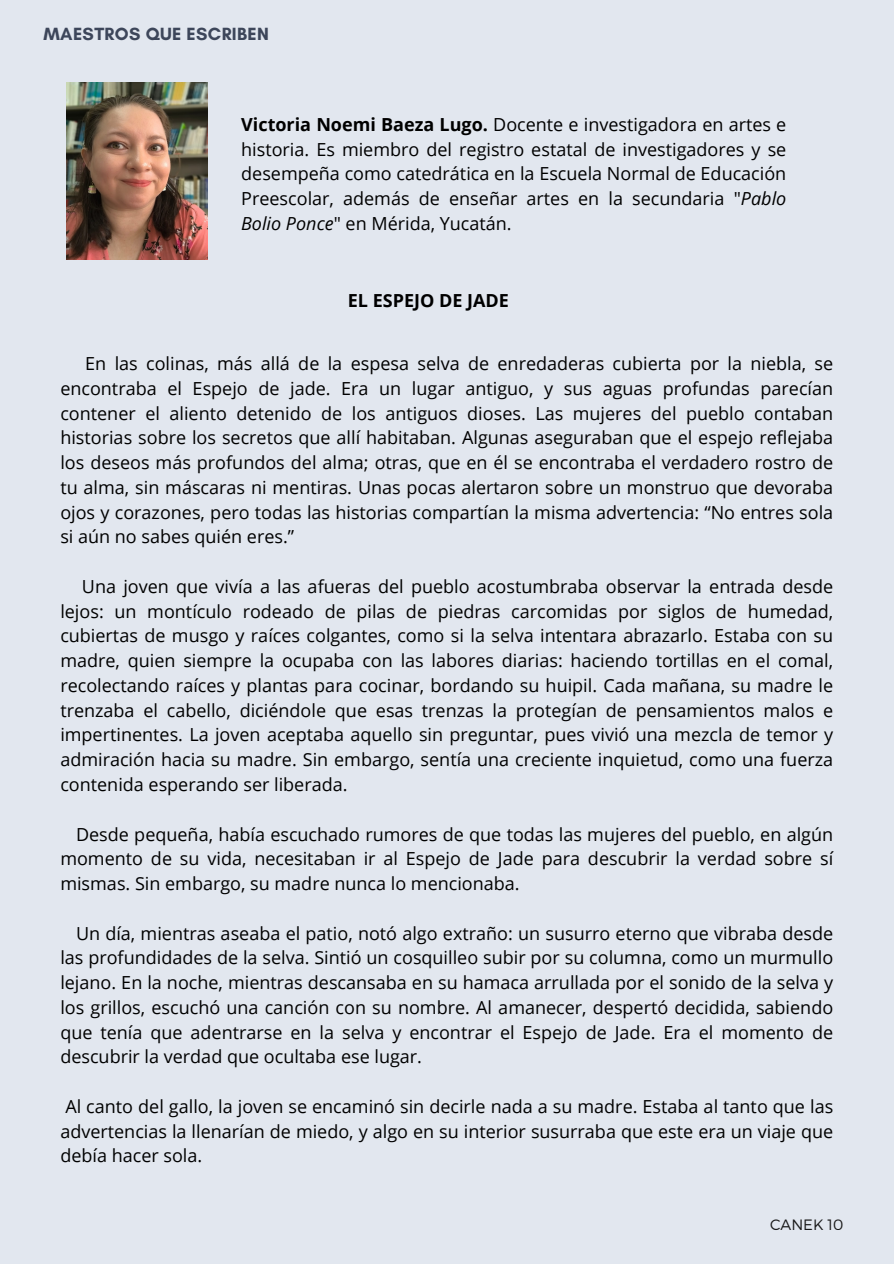
<style>
.page{position:relative;width:894px;height:1264px;background:#fff}
.page>*{position:absolute;margin:0;border:0;box-sizing:border-box;transform-origin:0 0}
.t1{font:18px/24.8px "Open Sans";color:#000;text-align:justify}
.t2{font:700 18px "Glacial Indifference";letter-spacing:.02em;color:#3d465a}
.t3{font:700 18px "Open Sans";color:#000}
.t4{font:300 15px "Montserrat";color:#181818}
.s1{font-weight:700}
.s2{font-style:italic}
</style>
<div class="page">
<div style="left:0;top:0;width:893px;height:1263px;background:#e2e7ef"></div>
<img style="left:67px;top:82px;width:140px;height:178px">
<h2 class="t2" style="left:43px;top:22px;width:227px">MAESTROS QUE ESCRIBEN</h2>
<h1 class="t1" style="left:241px;top:111px;width:546px"><span class="s1">Victoria Noemi Baeza Lugo.</span> Docente e investigadora en artes e historia. Es miembro del registro estatal de investigadores y se desempeña como catedrática en la Escuela Normal de Educación Preescolar, además de enseñar artes en la secundaria "<span class="s2">Pablo Bolio Ponce</span>" en Mérida, Yucatán.</h1>
<p class="t3" style="left:348px;top:288px;width:162px">EL ESPEJO DE JADE</p>
<p class="t1" style="left:60px;top:350px;width:774px;text-indent:25px">En las colinas, más allá de la espesa selva de enredaderas cubierta por la niebla, se encontraba el Espejo de jade. Era un lugar antiguo, y sus aguas profundas parecían contener el aliento detenido de los antiguos dioses. Las mujeres del pueblo contaban historias sobre los secretos que allí habitaban. Algunas aseguraban que el espejo reflejaba los deseos más profundos del alma; otras, que en él se encontraba el verdadero rostro de tu alma, sin máscaras ni mentiras. Unas pocas alertaron sobre un monstruo que devoraba ojos y corazones, pero todas las historias compartían la misma advertencia: “No entres sola si aún no sabes quién eres.”</p>
<h2 class="t1" style="left:60px;top:573px;width:774px;text-indent:22px">Una joven que vivía a las afueras del pueblo acostumbraba observar la entrada desde lejos: un montículo rodeado de pilas de piedras carcomidas por siglos de humedad, cubiertas de musgo y raíces colgantes, como si la selva intentara abrazarlo. Estaba con su madre, quien siempre la ocupaba con las labores diarias: haciendo tortillas en el comal, recolectando raíces y plantas para cocinar, bordando su huipil. Cada mañana, su madre le trenzaba el cabello, diciéndole que esas trenzas la protegían de pensamientos malos e impertinentes. La joven aceptaba aquello sin preguntar, pues vivió una mezcla de temor y admiración hacia su madre. Sin embargo, sentía una creciente inquietud, como una fuerza contenida esperando ser liberada.</h2>
<h2 class="t1" style="left:60px;top:821px;width:774px;text-indent:16px">Desde pequeña, había escuchado rumores de que todas las mujeres del pueblo, en algún momento de su vida, necesitaban ir al Espejo de Jade para descubrir la verdad sobre sí mismas. Sin embargo, su madre nunca lo mencionaba.</h2>
<h2 class="t1" style="left:60px;top:920px;width:774px;text-indent:16px">Un día, mientras aseaba el patio, notó algo extraño: un susurro eterno que vibraba desde las profundidades de la selva. Sintió un cosquilleo subir por su columna, como un murmullo lejano. En la noche, mientras descansaba en su hamaca arrullada por el sonido de la selva y los grillos, escuchó una canción con su nombre. Al amanecer, despertó decidida, sabiendo que tenía que adentrarse en la selva y encontrar el Espejo de Jade. Era el momento de descubrir la verdad que ocultaba ese lugar.</h2>
<h2 class="t1" style="left:60px;top:1093px;width:774px">Al canto del gallo, la joven se encaminó sin decirle nada a su madre. Estaba al tanto que las advertencias la llenarían de miedo, y algo en su interior susurraba que este era un viaje que debía hacer sola.</h2>
<h1 class="t4" style="left:769px;top:1214px;width:75px">CANEK 10</h1>
</div>
